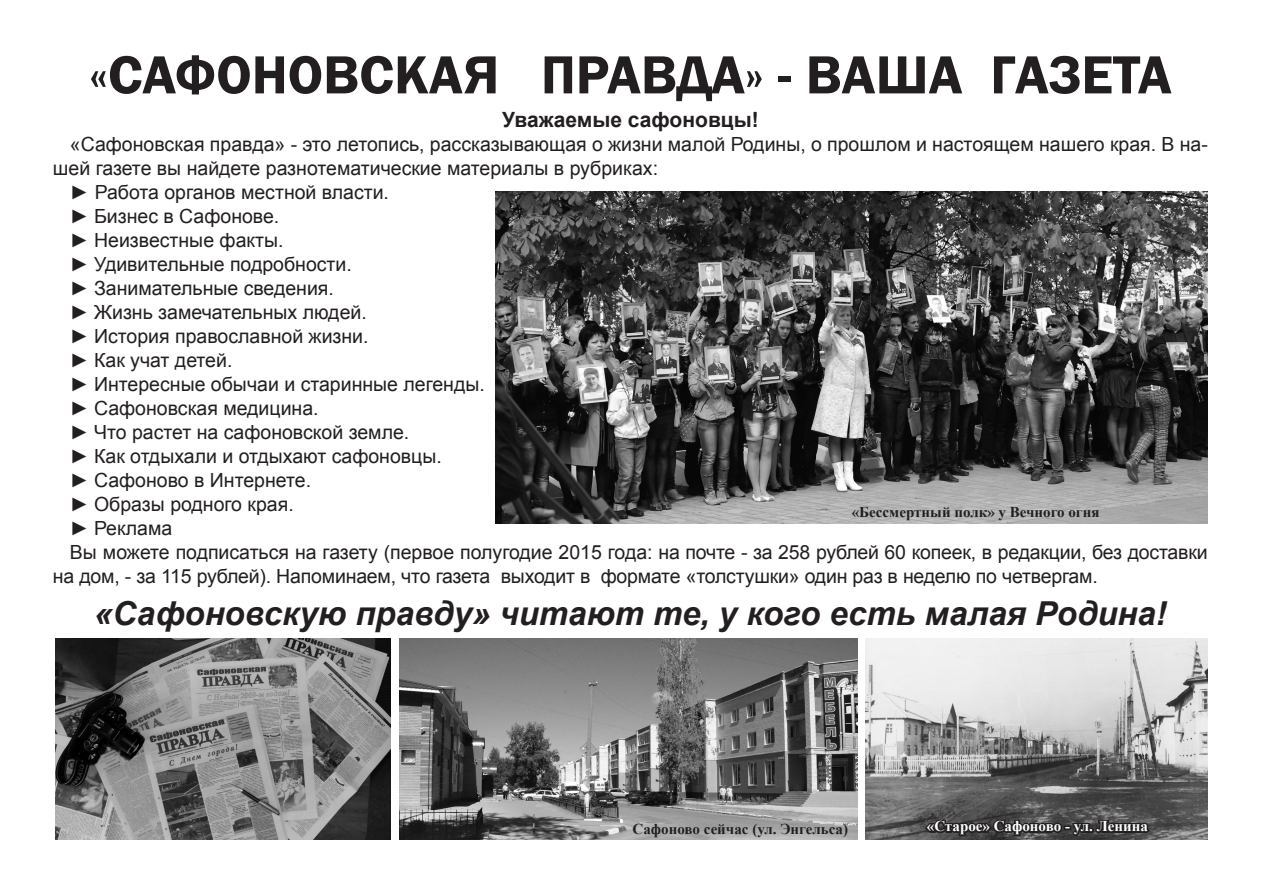
<style>
.page{position:relative;width:1263px;height:893px;background:#fff}
.page>*{position:absolute;margin:0;border:0;box-sizing:border-box;transform-origin:0 0}
.t1{font:600 55.5px "Franklin Gothic";color:#231f20}
.t2{font:italic 700 33px "Arial";color:#231f20}
.t3{font:700 21px "Arial";color:#231f20}
.t4{font:19.5px/24px "Arial";color:#231f20}
.t5{font:700 15px "Times New Roman";color:#231f20}
.t6{font:700 15px "Times New Roman";color:#fff}
.s1{font-family:"Franklin Gothic";font-weight:600}
</style>
<div class="page">
<img style="left:866px;top:638px;width:342px;height:201px">
<img style="left:399px;top:638px;width:458px;height:201px">
<svg style="left:923px;top:816px;width:229px;height:24px;background:#3d3c3c"></svg>
<img style="left:495px;top:192px;width:713px;height:331px">
<img style="left:55px;top:638px;width:335px;height:201px">
<p class="t1" style="left:89px;top:41px;width:1084px">«САФОНОВСКАЯ ПРАВДА» - ВАША ГАЗЕТА</p>
<p class="t3" style="left:502px;top:106px;width:258px">Уважаемые сафоновцы!</p>
<p class="t4" style="left:53px;top:133px;width:1156px;text-indent:17px">«Сафоновская правда» - это летопись, рассказывающая о жизни малой Родины, о прошлом и настоящем нашего края. В на&shy;шей газете вы найдете разнотематические материалы в рубриках:</p>
<p class="t4" style="left:70px;top:181px;width:321px"><span class="s1">►</span> Работа органов местной власти.</p>
<p class="t4" style="left:70px;top:205px;width:211px"><span class="s1">►</span> Бизнес в Сафонове.</p>
<p class="t4" style="left:70px;top:229px;width:215px"><span class="s1">►</span> Неизвестные факты.</p>
<p class="t4" style="left:70px;top:253px;width:283px"><span class="s1">►</span> Удивительные подробности.</p>
<p class="t4" style="left:70px;top:277px;width:265px"><span class="s1">►</span> Занимательные сведения.</p>
<p class="t4" style="left:70px;top:301px;width:298px"><span class="s1">►</span> Жизнь замечательных людей.</p>
<p class="t4" style="left:70px;top:325px;width:300px"><span class="s1">►</span> История православной жизни.</p>
<p class="t4" style="left:70px;top:349px;width:164px"><span class="s1">►</span> Как учат детей.</p>
<p class="t4" style="left:70px;top:373px;width:416px"><span class="s1">►</span> Интересные обычаи и старинные легенды.</p>
<p class="t4" style="left:70px;top:397px;width:250px"><span class="s1">►</span> Сафоновская медицина.</p>
<p class="t4" style="left:70px;top:421px;width:341px"><span class="s1">►</span> Что растет на сафоновской земле.</p>
<p class="t4" style="left:70px;top:445px;width:373px"><span class="s1">►</span> Как отдыхали и отдыхают сафоновцы.</p>
<p class="t4" style="left:70px;top:469px;width:243px"><span class="s1">►</span> Сафоново в Интернете.</p>
<p class="t4" style="left:70px;top:493px;width:225px"><span class="s1">►</span> Образы родного края.</p>
<p class="t4" style="left:70px;top:517px;width:104px"><span class="s1">►</span> Реклама</p>
<p class="t4" style="left:53px;top:541px;width:1156px;text-indent:17px">Вы можете подписаться на газету (первое полугодие 2015 года: на почте - за 258 рублей 60 копеек, в редакции, без доставки на дом, - за 115 рублей). Напоминаем, что газета выходит в формате «толстушки» один раз в неделю по четвергам.</p>
<p class="t5" style="left:852px;top:501px;width:249px">«Бессмертный полк» у Вечного огня</p>
<p class="t2" style="left:94px;top:592px;width:1074px">«Сафоновскую правду» читают те, у кого есть малая Родина!</p>
<p class="t5" style="left:633px;top:818px;width:217px">Сафоново сейчас (ул. Энгельса)</p>
<p class="t6" style="left:927px;top:816px;width:223px">«Старое» Сафоново - ул. Ленина</p>
</div>
